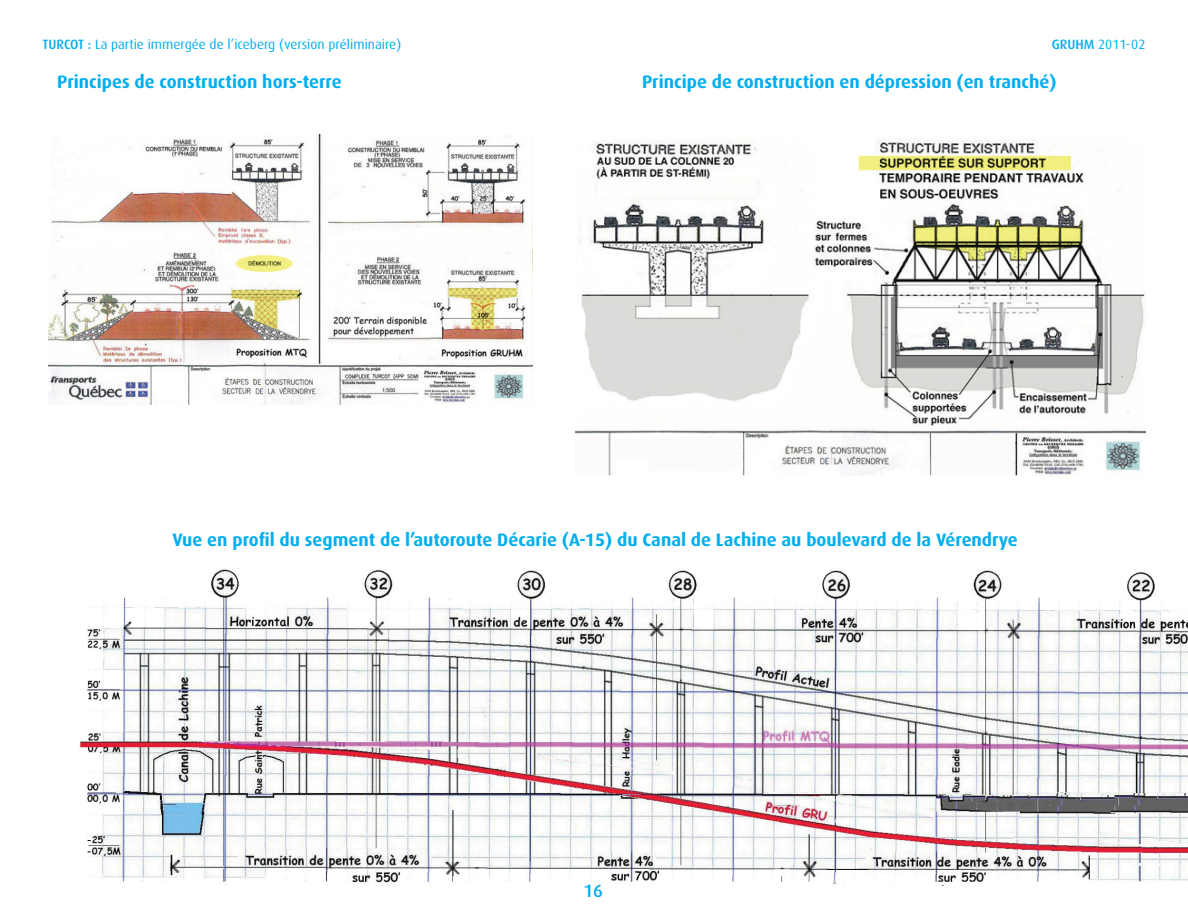
<style>
.page{position:relative;width:1188px;height:918px;background:#fff}
.page>*{position:absolute;margin:0;border:0;box-sizing:border-box;transform-origin:0 0}
.t1{font:700 18px "Dax";color:#00aeef}
.t2{font:500 18px "Dax";color:#00aeef}
.t3{font:13.5px "Dax";color:#00aeef}
.s1{font-weight:500}
</style>
<div class="page">
<img style="left:575px;top:139px;width:570px;height:336px">
<img style="left:80px;top:569px;width:1108px;height:317px">
<img style="left:49px;top:135px;width:484px;height:270px">
<p class="t3" style="left:43px;top:37px;width:360px"><span class="s1">TURCOT :</span> La partie immergée de l’iceberg (version préliminaire)</p>
<p class="t3" style="left:1052px;top:37px;width:95px"><span class="s1">GRUHM</span> 2011-02</p>
<p class="t1" style="left:57px;top:71px;width:286px">Principes de construction hors-terre</p>
<p class="t1" style="left:642px;top:71px;width:416px">Principe de construction en dépression (en tranché)</p>
<p class="t1" style="left:172px;top:530px;width:847px">Vue en profil du segment de l’autoroute Décarie (A-15) du Canal de Lachine au boulevard de la Vérendrye</p>
<p class="t2" style="left:583px;top:881px;width:21px">16</p>
</div>
